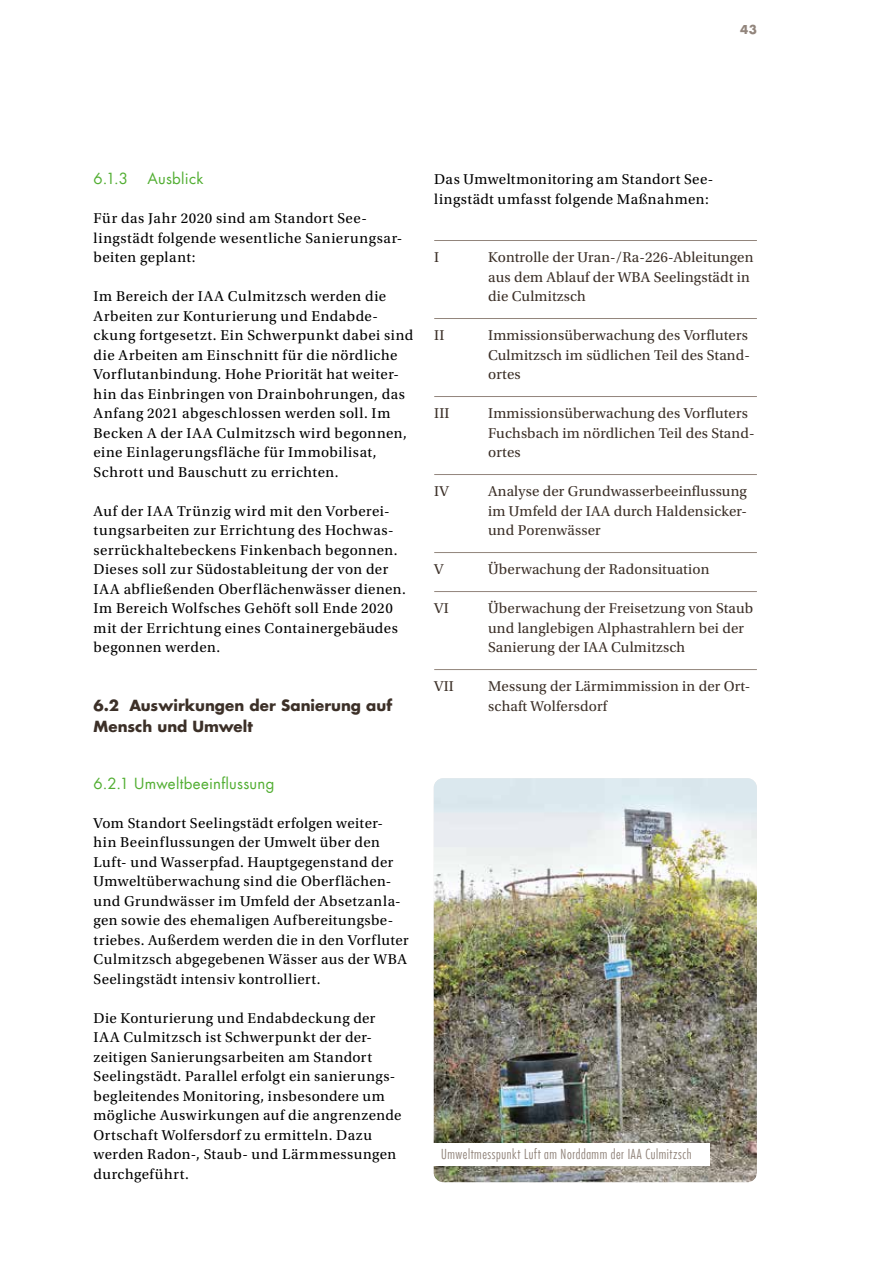
<style>
.page{position:relative;width:893px;height:1263px;background:#fff}
.page>*{position:absolute;margin:0;border:0;box-sizing:border-box;transform-origin:0 0}
.t1{font:15px/19.5px "Utopia Std";letter-spacing:.03em;color:#000}
.t2{font:15px/19.5px "Utopia Std";letter-spacing:.01em;color:#3c3028}
.t3{font:700 15px/21.6px "Futura Com";color:#3c3028}
.t4{font:15px "Futura Com";letter-spacing:.02em;color:#52ae32}
.t5{font:300 condensed 13.5px "Futura Com";letter-spacing:.04em;color:#92857c}
.t6{font:700 12px "Futura Com";color:#92857c}
</style>
<div class="page">
<img style="left:434px;top:778px;width:323px;height:404px">
<hr style="left:434px;top:240px;width:323px;height:1px;background:#92857c">
<hr style="left:434px;top:318px;width:323px;height:1px;background:#92857c">
<hr style="left:434px;top:396px;width:323px;height:1px;background:#92857c">
<hr style="left:434px;top:474px;width:323px;height:1px;background:#92857c">
<hr style="left:434px;top:552px;width:323px;height:1px;background:#92857c">
<hr style="left:434px;top:591px;width:323px;height:1px;background:#92857c">
<hr style="left:434px;top:669px;width:323px;height:1px;background:#92857c">
<div style="left:433px;top:1144px;width:277px;height:22px;background:#fff"></div>
<p class="t6" style="left:740px;top:20px;width:18px">43</p>
<p class="t4" style="left:94px;top:168px;width:36px">6.1.3</p>
<p class="t4" style="left:148px;top:168px;width:57px">Ausblick</p>
<p class="t1" style="left:94px;top:209px;width:310px">Für das Jahr 2020 sind am Standort See&shy;lingstädt folgende wesentliche Sanierungsar&shy;beiten geplant:</p>
<p class="t1" style="left:94px;top:287px;width:321px">Im Bereich der IAA Culmitzsch werden die Arbeiten zur Konturierung und Endabde&shy;ckung fortgesetzt. Ein Schwerpunkt dabei sind die Arbeiten am Einschnitt für die nördliche Vorflutanbindung. Hohe Priorität hat weiter&shy;hin das Einbringen von Drainbohrungen, das Anfang 2021 abgeschlossen werden soll. Im Becken A der IAA Culmitzsch wird begonnen, eine Einlagerungsfläche für Immobilisat, Schrott und Bauschutt zu errichten.</p>
<p class="t1" style="left:94px;top:501px;width:314px">Auf der IAA Trünzig wird mit den Vorberei&shy;tungsarbeiten zur Errichtung des Hochwas&shy;serrückhaltebeckens Finkenbach begonnen.<br>Dieses soll zur Südostableitung der von der IAA abfließenden Oberflächenwässer dienen.<br>Im Bereich Wolfsches Gehöft soll Ende 2020 mit der Errichtung eines Containergebäudes begonnen werden.</p>
<p class="t3" style="left:94px;top:694px;width:300px">6.2 Auswirkungen der Sanierung auf<br>Mensch und Umwelt</p>
<p class="t4" style="left:94px;top:773px;width:182px">6.2.1 Umweltbeeinflussung</p>
<p class="t1" style="left:94px;top:813px;width:317px">Vom Standort Seelingstädt erfolgen weiter&shy;hin Beeinflussungen der Umwelt über den Luft- und Wasserpfad. Hauptgegenstand der Umweltüberwachung sind die Oberflächen&shy;und Grundwässer im Umfeld der Absetzanla&shy;gen sowie des ehemaligen Aufbereitungsbe&shy;triebes. Außerdem werden die in den Vorfluter Culmitzsch abgegebenen Wässer aus der WBA Seelingstädt intensiv kontrolliert.</p>
<p class="t1" style="left:94px;top:1008px;width:310px">Die Konturierung und Endabdeckung der IAA Culmitzsch ist Schwerpunkt der der&shy;zeitigen Sanierungsarbeiten am Standort Seelingstädt. Parallel erfolgt ein sanierungs&shy;begleitendes Monitoring, insbesondere um mögliche Auswirkungen auf die angrenzende Ortschaft Wolfersdorf zu ermitteln. Dazu werden Radon-, Staub- und Lärmmessungen durchgeführt.</p>
<p class="t1" style="left:434px;top:170px;width:281px">Das Umweltmonitoring am Standort See&shy;lingstädt umfasst folgende Maßnahmen:</p>
<p class="t2" style="left:434px;top:248px;width:6px">I</p>
<p class="t2" style="left:488px;top:248px;width:267px">Kontrolle der Uran-/Ra-226-Ableitungen aus dem Ablauf der WBA Seelingstädt in die Culmitzsch</p>
<p class="t2" style="left:434px;top:326px;width:12px">II</p>
<p class="t2" style="left:488px;top:326px;width:263px">Immissionsüberwachung des Vorfluters<br>Culmitzsch im südlichen Teil des Stand&shy;ortes</p>
<p class="t2" style="left:434px;top:404px;width:17px">III</p>
<p class="t2" style="left:488px;top:404px;width:268px">Immissionsüberwachung des Vorfluters<br>Fuchsbach im nördlichen Teil des Stand&shy;ortes</p>
<p class="t2" style="left:434px;top:482px;width:16px">IV</p>
<p class="t2" style="left:488px;top:482px;width:260px;text-align:justify">Analyse der Grundwasserbeeinflussung im Umfeld der IAA durch Haldensicker&shy;und Porenwässer</p>
<p class="t2" style="left:434px;top:560px;width:11px">V</p>
<p class="t2" style="left:488px;top:560px;width:223px">Überwachung der Radonsituation</p>
<p class="t2" style="left:434px;top:599px;width:16px">VI</p>
<p class="t2" style="left:488px;top:599px;width:267px">Überwachung der Freisetzung von Staub und langlebigen Alphastrahlern bei der<br>Sanierung der IAA Culmitzsch</p>
<p class="t2" style="left:434px;top:677px;width:21px">VII</p>
<p class="t2" style="left:488px;top:677px;width:264px">Messung der Lärmimmission in der Ort&shy;schaft Wolfersdorf</p>
<p class="t5" style="left:441px;top:1146px;width:252px">Umweltmesspunkt Luft am Norddamm der IAA Culmitzsch</p>
</div>
